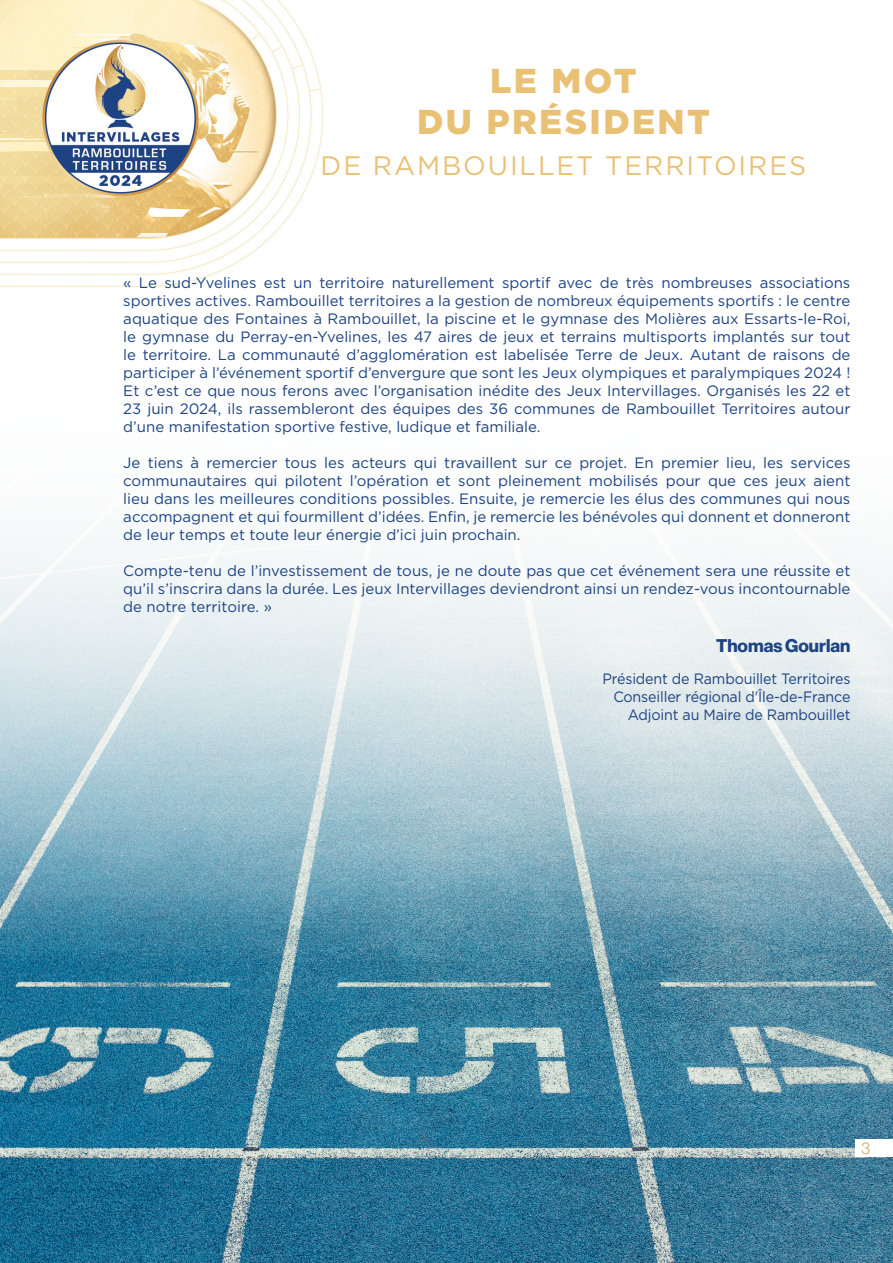
<style>
.page{position:relative;width:893px;height:1263px;background:#fff}
.page>*{position:absolute;margin:0;border:0;box-sizing:border-box;transform-origin:0 0}
.t1{font:900 34.5px/41.4px "Gotham";letter-spacing:.07em;color:#e9c175;text-align:center}
.t2{font:26.7px "Gotham";letter-spacing:.07em;color:#e9c175}
.t3{font:18px "N Haas Grotesk DS Pro 75 Bd";color:#1d4383}
.t4{font:16.5px "N Haas Grotesk DS Pro 45 Lt";color:#cfa767}
.t5{font:15px/18px "Gotham";letter-spacing:-.005em;color:#1d4383;text-align:justify}
.t6{font:15px/18px "Gotham";letter-spacing:-.005em;color:#1d4383;text-align:right;scale:.95 1}
</style>
<div class="page">
<img style="left:0;top:535px;width:893px;height:728px">
<img style="left:0;top:0;width:324px;height:287px">
<div style="left:856px;top:1139px;width:37px;height:18px;background:#fff"></div>
<h1 class="t1" style="left:417px;top:59px;width:294px">LE MOT<br>DU PRÉSIDENT</h1>
<h2 class="t2" style="left:321px;top:148px;width:487px">DE RAMBOUILLET TERRITOIRES</h2>
<p class="t5" style="left:123px;top:273px;width:729px">« Le sud-Yvelines est un territoire naturellement sportif avec de très nombreuses associations sportives actives. Rambouillet territoires a la gestion de nombreux équipements sportifs : le centre aquatique des Fontaines à Rambouillet, la piscine et le gymnase des Molières aux Essarts-le-Roi, le gymnase du Perray-en-Yvelines, les 47 aires de jeux et terrains multisports implantés sur tout le territoire. La communauté d’agglomération est labelisée Terre de Jeux. Autant de raisons de participer à l’événement sportif d’envergure que sont les Jeux olympiques et paralympiques 2024 !<br>Et c’est ce que nous ferons avec l’organisation inédite des Jeux Intervillages. Organisés les 22 et 23 juin 2024, ils rassembleront des équipes des 36 communes de Rambouillet Territoires autour d’une manifestation sportive festive, ludique et familiale.</p>
<p class="t5" style="left:123px;top:453px;width:729px">Je tiens à remercier tous les acteurs qui travaillent sur ce projet. En premier lieu, les services communautaires qui pilotent l’opération et sont pleinement mobilisés pour que ces jeux aient lieu dans les meilleures conditions possibles. Ensuite, je remercie les élus des communes qui nous accompagnent et qui fourmillent d’idées. Enfin, je remercie les bénévoles qui donnent et donneront de leur temps et toute leur énergie d’ici juin prochain.</p>
<p class="t5" style="left:123px;top:561px;width:729px">Compte-tenu de l’investissement de tous, je ne doute pas que cet événement sera une réussite et qu’il s’inscrira dans la durée. Les jeux Intervillages deviendront ainsi un rendez-vous incontournable de notre territoire. »</p>
<p class="t3" style="left:716px;top:635px;width:136px">Thomas Gourlan</p>
<p class="t6" style="left:602px;top:669px;width:263px">Président de Rambouillet Territoires<br>Conseiller régional d'Île-de-France<br>Adjoint au Maire de Rambouillet</p>
<p class="t4" style="left:861px;top:1139px;width:10px">3</p>
</div>
